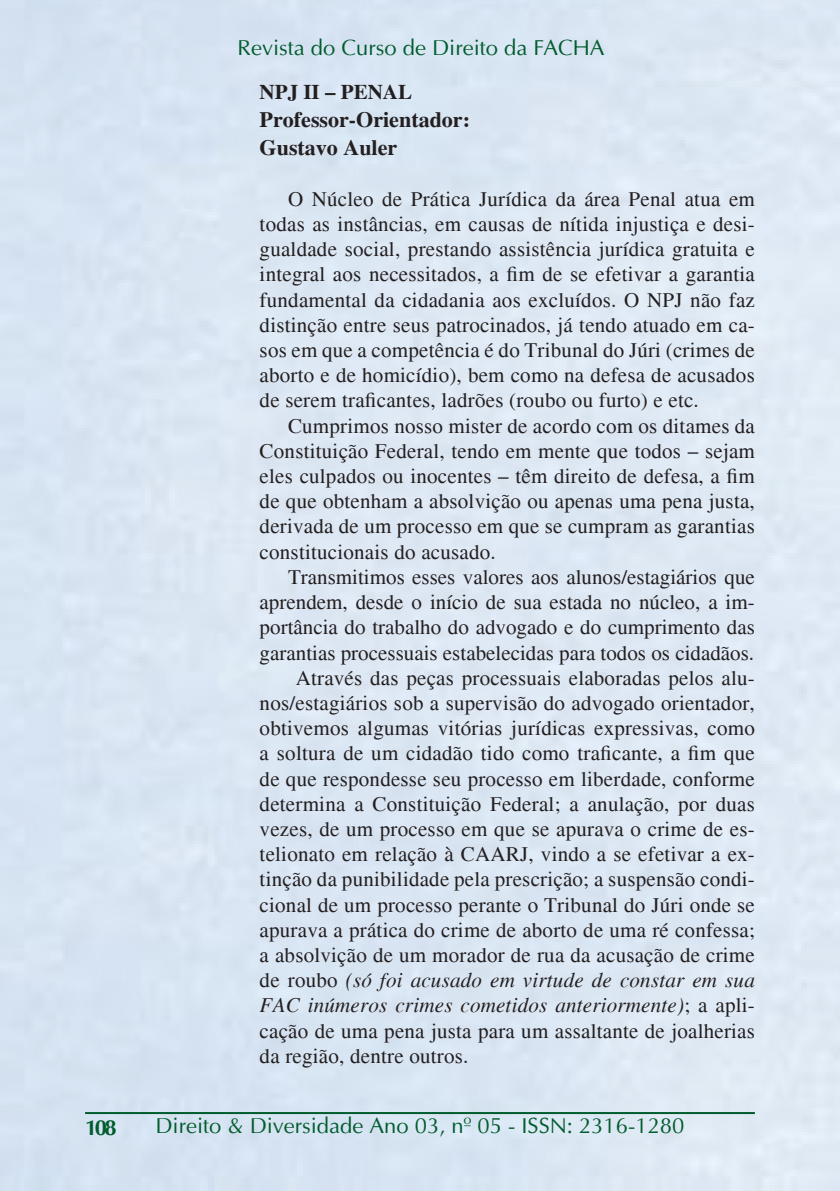
<style>
.page{position:relative;width:840px;height:1191px;background:#dbe6f3}
.page>*{position:absolute;margin:0;border:0;box-sizing:border-box;transform-origin:0 0}
.t1{font:22px "Ottawa Plain";color:#005c2c}
.Pergunta{font:700 22px "Times";color:#231f20}
.t2{font:700 22px "Ottawa";color:#005c2c}
.Texto{font:21px/25.2px "Times";letter-spacing:.01em;color:#231f20;text-align:justify}
.Entretitulo{font:700 21px "Times";color:#231f20}
.s1{font-style:italic}
</style>
<div class="page">
<hr style="left:85px;top:1112px;width:669px;height:2px;background:#005c2c">
<p class="t1" style="left:237px;top:35px;width:368px">Revista do Curso de Direito da FACHA</p>
<p class="Entretitulo" style="left:259px;top:80px;width:154px">NPJ II – PENAL</p>
<p class="Pergunta" style="left:259px;top:107px;width:212px">Professor-Orientador:</p>
<p class="Pergunta" style="left:259px;top:135px;width:139px">Gustavo Auler</p>
<p class="Texto" style="left:259px;top:186px;width:496px;text-indent:28px">O Núcleo de Prática Jurídica da área Penal atua em todas as instâncias, em causas de nítida injustiça e desi&shy;gualdade social, prestando assistência jurídica gratuita e integral aos necessitados, a fim de se efetivar a garantia fundamental da cidadania aos excluídos. O NPJ não faz distinção entre seus patrocinados, já tendo atuado em ca&shy;sos em que a competência é do Tribunal do Júri (crimes de aborto e de homicídio), bem como na defesa de acusados de serem traficantes, ladrões (roubo ou furto) e etc.</p>
<p class="Texto" style="left:259px;top:413px;width:496px;text-indent:28px">Cumprimos nosso mister de acordo com os ditames da Constituição Federal, tendo em mente que todos – sejam eles culpados ou inocentes – têm direito de defesa, a fim de que obtenham a absolvição ou apenas uma pena justa, derivada de um processo em que se cumpram as garantias constitucionais do acusado.</p>
<p class="Texto" style="left:259px;top:564px;width:496px;text-indent:28px">Transmitimos esses valores aos alunos/estagiários que aprendem, desde o início de sua estada no núcleo, a im&shy;portância do trabalho do advogado e do cumprimento das garantias processuais estabelecidas para todos os cidadãos.</p>
<p class="Texto" style="left:259px;top:665px;width:496px;text-indent:36px">Através das peças processuais elaboradas pelos alu&shy;nos/estagiários sob a supervisão do advogado orientador, obtivemos algumas vitórias jurídicas expressivas, como a soltura de um cidadão tido como traficante, a fim que de que respondesse seu processo em liberdade, conforme determina a Constituição Federal; a anulação, por duas vezes, de um processo em que se apurava o crime de es&shy;telionato em relação à CAARJ, vindo a se efetivar a ex&shy;tinção da punibilidade pela prescrição; a suspensão condi&shy;cional de um processo perante o Tribunal do Júri onde se apurava a prática do crime de aborto de uma ré confessa; a absolvição de um morador de rua da acusação de crime de roubo <span class="s1">(só foi acusado em virtude de constar em sua FAC inúmeros crimes cometidos anteriormente)</span>; a apli&shy;cação de uma pena justa para um assaltante de joalherias da região, dentre outros.</p>
<p class="t2" style="left:85px;top:1114px;width:33px">108</p>
<p class="t1" style="left:155px;top:1113px;width:530px">Direito &amp; Diversidade Ano 03, nº 05 - ISSN: 2316-1280</p>
</div>
